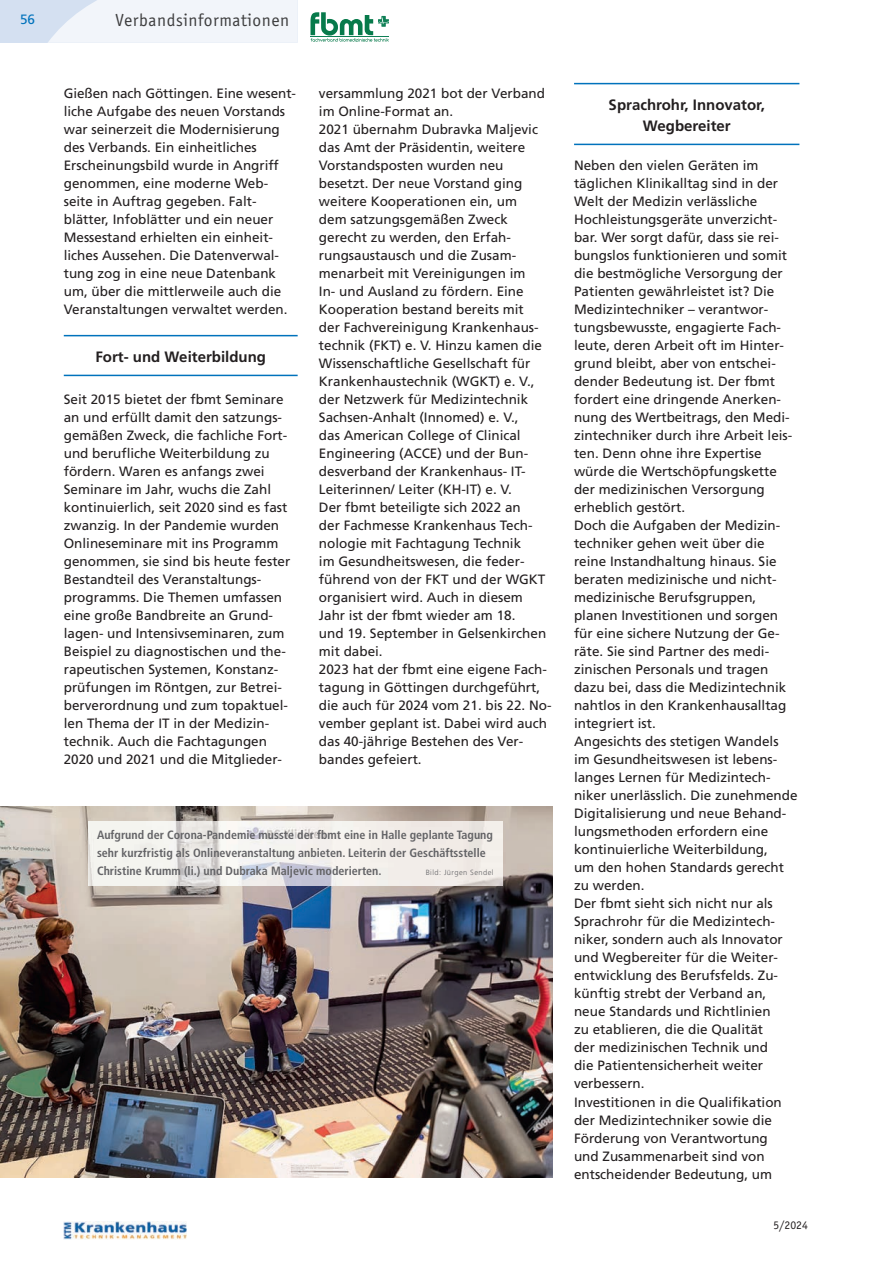
<style>
.page{position:relative;width:893px;height:1263px;background:#fff}
.page>*{position:absolute;margin:0;border:0;box-sizing:border-box;transform-origin:0 0}
.t1{font:18px "Officina Sans";letter-spacing:.03em;color:#3e3e3f}
.t2{font:700 15px/21px "Frutiger";color:#231f20;text-align:center}
.t3{font:13.5px/18px "Frutiger";color:#231f20}
.t4{font:13.5px "Frutiger";color:#0072bc}
.t5{font:700 condensed 12px/18px "Frutiger";color:#636366}
.t6{font:12px "Officina Sans";color:#231f20}
.t7{font:300 7.5px "Frutiger";letter-spacing:.055em;color:#636366}
</style>
<div class="page">
<img style="left:64px;top:1222px;width:123px;height:18px">
<div style="left:0;top:0;width:298px;height:43px;background:#d4e0f1"></div>
<svg style="left:48px;top:0;width:250px;height:43px;background:#eff3f9"></svg>
<svg style="left:310px;top:12px;width:79px;height:30px"></svg>
<hr style="left:64px;top:335px;width:234px;height:1px;background:#0072bc">
<hr style="left:64px;top:375px;width:234px;height:1px;background:#0072bc">
<hr style="left:574px;top:83px;width:225px;height:1px;background:#0072bc">
<hr style="left:574px;top:144px;width:225px;height:1px;background:#0072bc">
<img style="left:0;top:806px;width:553px;height:372px">
<img style="left:89px;top:822px;width:413px;height:64px">
<p class="t4" style="left:20px;top:14px;width:17px">56</p>
<p class="t1" style="left:115px;top:14px;width:175px">Verbandsinformationen</p>
<p class="t3" style="left:64px;top:86px;width:234px">Gießen nach Göttingen. Eine we sent&shy;liche Auf gabe des neuen Vorstands war seinerzeit die Modernisierung des Verbands. Ein einheitliches Erscheinungsbild wurde in Angriff ge nommen, eine moderne Web&shy;seite in Auftrag ge geben. Falt&shy;blätter, Infoblätter und ein neuer Messestand erhielten ein einheit - liches Aussehen. Die Datenverwal&shy;tung zog in eine neue Datenbank um, über die mittlerweile auch die Veranstaltungen verwaltet werden.</p>
<p class="t2" style="left:95px;top:347px;width:172px">Fort- und Weiterbildung</p>
<p class="t3" style="left:64px;top:392px;width:228px">Seit 2015 bietet der fbmt Seminare an und erfüllt damit den satzungs&shy;gemäßen Zweck, die fachliche Fort&shy;und berufliche Weiterbildung zu fördern. Waren es anfangs zwei Seminare im Jahr, wuchs die Zahl kontinuierlich, seit 2020 sind es fast zwanzig. In der Pandemie wurden Onlineseminare mit ins Programm genommen, sie sind bis heute fester Bestandteil des Veranstaltungs - programms. Die Themen umfassen eine große Bandbreite an Grund - lagen- und Intensivsemi naren, zum Beispiel zu diagnostischen und the - ra peutischen Sys temen, Konstanz - prüfungen im Röntgen, zur Betrei&shy;berverordnung und zum topaktuel&shy;len Thema der IT in der Medizin - technik. Auch die Fach tagungen 2020 und 2021 und die Mitglieder-</p>
<p class="t3" style="left:319px;top:86px;width:228px">versammlung 2021 bot der Verband im Online-Format an.</p>
<p class="t3" style="left:319px;top:122px;width:225px">2021 übernahm Dubravka Maljevic das Amt der Präsidentin, weitere<br>Vorstandsposten wurden neu<br>be setzt. Der neue Vorstand ging weitere Kooperationen ein, um dem satzungsgemäßen Zweck gerecht zu werden, den Erfah&shy;rungsaustausch und die Zusam - menarbeit mit Ver einigungen im<br>In- und Ausland zu fördern. Eine<br>Kooperation bestand bereits mit der Fachvereinigung Krankenhaus&shy;technik (FKT) e. V. Hinzu kamen die<br>Wissenschaftliche Gesellschaft für<br>Krankenhaustechnik (WGKT) e. V., der Netzwerk für Medizintechnik<br>Sachsen-Anhalt (Innomed) e. V., das American College of Clinical<br>Engineering (ACCE) und der Bun - desverband der Krankenhaus- IT-<br>Leiterinnen/ Leiter (KH-IT) e. V.</p>
<p class="t3" style="left:319px;top:500px;width:229px">Der fbmt beteiligte sich 2022 an<br>der Fachmesse Krankenhaus Tech - nologie mit Fachtagung Technik<br>im Gesundheitswesen, die feder - führend von der FKT und der WGKT organisiert wird. Auch in diesem<br>Jahr ist der fbmt wieder am 18.<br>und 19. September in Gelsenkirchen mit dabei.</p>
<p class="t3" style="left:319px;top:662px;width:234px">2023 hat der fbmt eine eigene Fach&shy;tagung in Göttingen durchgeführt, die auch für 2024 vom 21. bis 22. No - vember geplant ist. Dabei wird auch das 40-jährige Bestehen des Ver - bandes gefeiert.</p>
<p class="t5" style="left:97px;top:826px;width:397px">Aufgrund der Corona-Pandemie musste der fbmt eine in Halle geplante Tagung sehr kurzfristig als Onlineveranstaltung anbieten. Leiterin der Geschäftsstelle<br>Christine Krumm (li.) und Dubraka Maljevic moderierten.</p>
<p class="t7" style="left:426px;top:869px;width:69px">Bild: Jürgen Sendel</p>
<p class="t2" style="left:609px;top:95px;width:158px">Sprachrohr, Innovator,<br>Wegbereiter</p>
<p class="t3" style="left:574px;top:158px;width:220px">Neben den vielen Geräten im täglichen Klinikalltag sind in der<br>Welt der Medizin verlässliche<br>Hochleistungsgeräte unverzicht&shy;bar. Wer sorgt da für, dass sie rei&shy;bungslos funktionieren und somit die bestmögliche Versorgung der<br>Patienten gewährleistet ist? Die<br>Medizintech niker – verantwor&shy;tungsbewusste, engagierte Fach&shy;leute, deren Arbeit oft im Hinter&shy;grund bleibt, aber von entschei&shy;dender Bedeutung ist. Der fbmt fordert eine dringende Anerken&shy;nung des Wertbeitrags, den Medi&shy;zintechniker durch ihre Arbeit leis&shy;ten. Denn ohne ihre Expertise würde die Wertschöpfungskette der medizinischen Versorgung erheblich gestört.</p>
<p class="t3" style="left:574px;top:518px;width:214px">Doch die Aufgaben der Medizin - techniker gehen weit über die reine Instandhaltung hinaus. Sie beraten medizinische und nicht&shy;medizinische Berufsgruppen, planen Investitionen und sorgen für eine sichere Nutzung der Ge - räte. Sie sind Partner des medi - zinischen Personals und tragen dazu bei, dass die Medizintechnik nahtlos in den Krankenhausalltag integriert ist.</p>
<p class="t3" style="left:574px;top:734px;width:225px">Angesichts des stetigen Wandels im Gesundheitswesen ist lebens - langes Lernen für Medizintech&shy;niker unerlässlich. Die zunehmende<br>Digitalisierung und neue Behand&shy;lungsmethoden erfordern eine kontinuierliche Weiterbildung,<br>um den hohen Standards gerecht zu werden.</p>
<p class="t3" style="left:574px;top:896px;width:210px">Der fbmt sieht sich nicht nur als<br>Sprachrohr für die Medizintech&shy;niker, sondern auch als Innovator und Wegbereiter für die Weiter - entwicklung des Berufsfelds. Zu - künftig strebt der Verband an, neue Standards und Richtlinien zu etablieren, die die Qualität der medizinischen Technik und die Patientensicherheit weiter verbessern.</p>
<p class="t3" style="left:574px;top:1094px;width:209px">Investitionen in die Qualifikation der Medizintechniker sowie die<br>Förderung von Verantwortung und Zusammenarbeit sind von entscheidender Bedeutung, um</p>
<p class="t6" style="left:774px;top:1221px;width:36px">5/2024</p>
</div>
